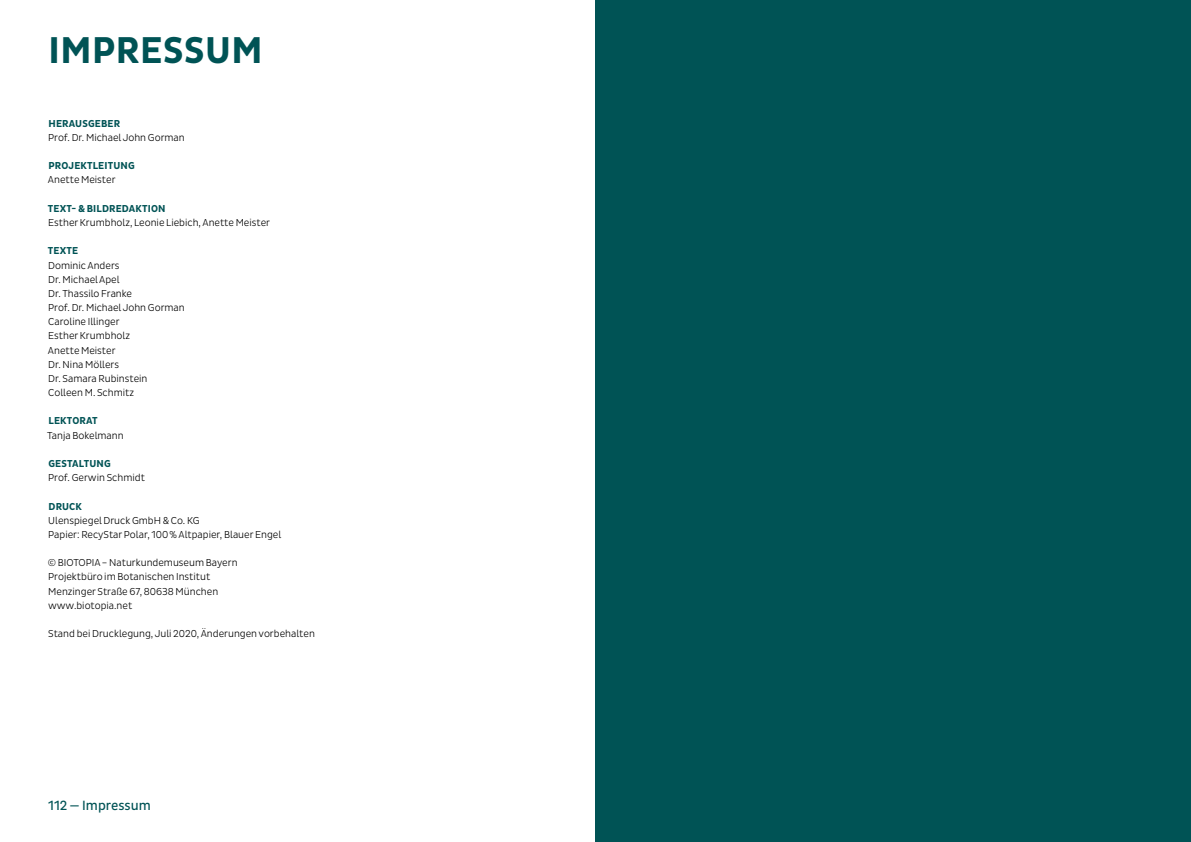
<style>
.page{position:relative;width:1191px;height:842px;background:#fff}
.page>*{position:absolute;margin:0;border:0;box-sizing:border-box;transform-origin:0 0}
.t1{font:700 38px "Pluto Sans Cond";letter-spacing:.015em;color:#005355}
.t2{font:13.7px "Pluto Sans Cond";color:#005355}
.t3{font:300 10.2px/14.2px "Pluto Sans Cond";color:#000}
.t4{font:700 10.2px "Pluto Sans Cond";letter-spacing:.015em;color:#005355}
</style>
<div class="page">
<div style="left:595px;top:0;width:596px;height:842px;background:#005355"></div>
<h1 class="t1" style="left:48px;top:28px;width:216px">IMPRESSUM</h1>
<p class="t4" style="left:49px;top:117px;width:73px">HERAUSGEBER</p>
<p class="t3" style="left:48px;top:130px;width:138px">Prof. Dr. Michael John Gorman</p>
<p class="t4" style="left:49px;top:160px;width:88px">PROJEKTLEITUNG</p>
<p class="t3" style="left:48px;top:173px;width:69px">Anette Meister</p>
<p class="t4" style="left:48px;top:203px;width:119px">TEXT- &amp; BILDREDAKTION</p>
<p class="t3" style="left:48px;top:215px;width:223px">Esther Krumbholz, Leonie Liebich, Anette Meister</p>
<p class="t4" style="left:48px;top:245px;width:32px">TEXTE</p>
<p class="t3" style="left:48px;top:258px;width:138px">Dominic Anders<br>Dr. Michael Apel<br>Dr. Thassilo Franke<br>Prof. Dr. Michael John Gorman<br>Caroline Illinger<br>Esther Krumbholz<br>Anette Meister<br>Dr. Nina Möllers<br>Dr. Samara Rubinstein<br>Colleen M. Schmitz</p>
<p class="t4" style="left:49px;top:415px;width:51px">LEKTORAT</p>
<p class="t3" style="left:47px;top:428px;width:78px">Tanja Bokelmann</p>
<p class="t4" style="left:48px;top:458px;width:64px">GESTALTUNG</p>
<p class="t3" style="left:48px;top:471px;width:98px">Prof. Gerwin Schmidt</p>
<p class="t4" style="left:49px;top:500px;width:35px">DRUCK</p>
<p class="t3" style="left:48px;top:513px;width:234px">Ulenspiegel Druck GmbH &amp; Co. KG<br>Papier: RecyStar Polar, 100 % Altpapier, Blauer Engel</p>
<p class="t3" style="left:48px;top:556px;width:191px">© BIOTOPIA – Naturkundemuseum Bayern<br>Projektbüro im Botanischen Institut<br>Menzinger Straße 67, 80638 München www.biotopia.net</p>
<p class="t3" style="left:48px;top:627px;width:268px">Stand bei Drucklegung, Juli 2020, Änderungen vorbehalten</p>
<h2 class="t2" style="left:48px;top:797px;width:104px">112 — Impressum</h2>
</div>
